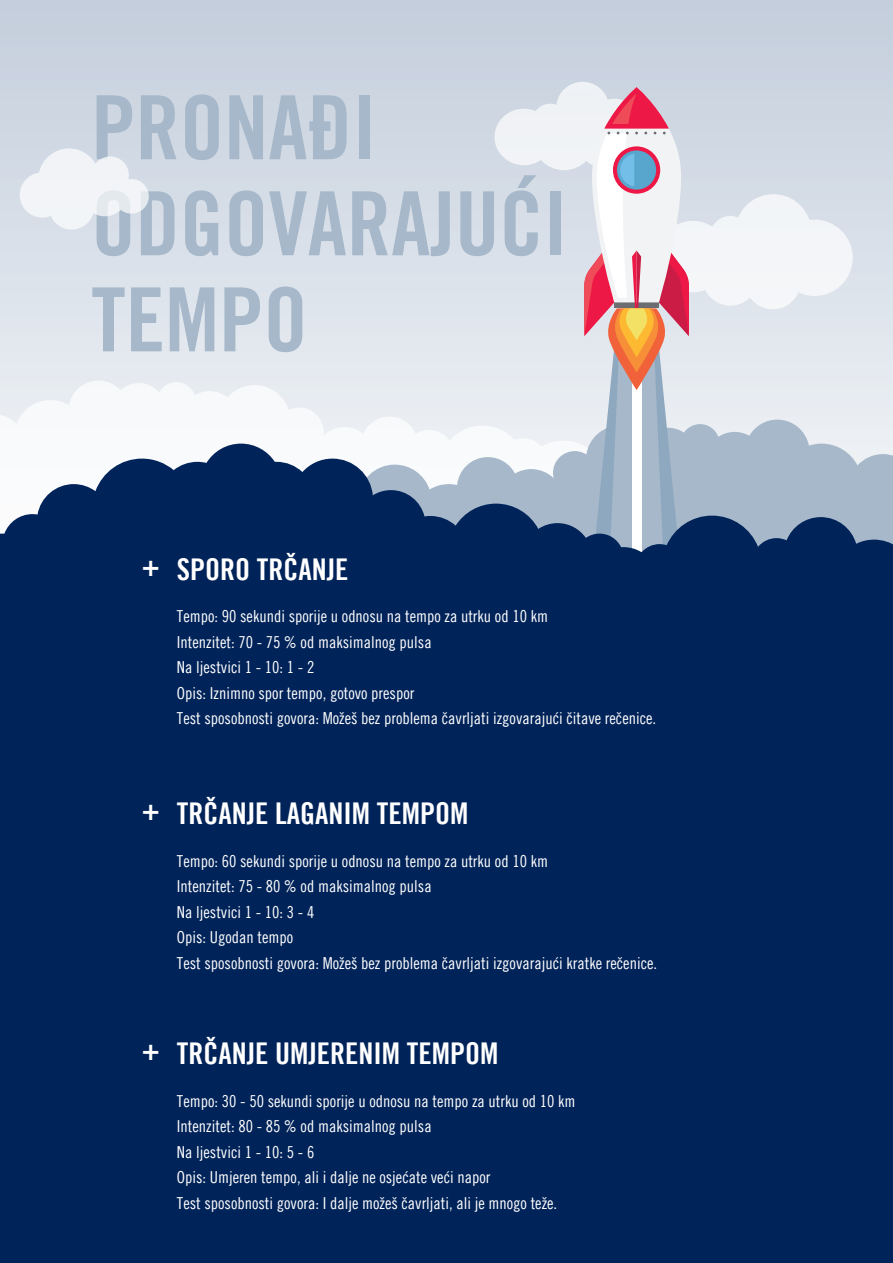
<style>
.page{position:relative;width:893px;height:1263px;background:#fff}
.page>*{position:absolute;margin:0;border:0;box-sizing:border-box;transform-origin:0 0}
.t1{font:88.5px/96px "Trade Gothic PF Bold Cond Twenty";color:#a6b8ca}
.t2{font:30px "Trade Gothic PF Bold Cond Twenty";color:#fff}
.t3{font:16.5px/25.5px "Trade Gothic PF Cond Eighteen";color:#fff}
.s1{font-family:"Trade Gothic LT Std Bd Cn 20"}
</style>
<div class="page">
<svg style="left:0;top:0;width:893px;height:420px;background:#d2dae4"></svg>
<svg style="left:0;top:381px;width:494px;height:63px"></svg>
<svg style="left:358px;top:420px;width:535px;height:24px"></svg>
<svg style="left:494px;top:82px;width:359px;height:362px"></svg>
<svg style="left:0;top:444px;width:893px;height:185px;background:#3c5881"></svg>
<svg style="left:20px;top:148px;width:129px;height:82px"></svg>
<div style="left:0;top:629px;width:893px;height:634px;background:#002359"></div>
<h1 class="t1" style="left:91px;top:79px;width:478px">PRONAĐI<br>ODGOVARAJUĆI<br>TEMPO</h1>
<h2 class="t2" style="left:142px;top:551px;width:208px"><span class="s1">+</span> SPORO TRČANJE</h2>
<p class="t3" style="left:177px;top:603px;width:481px">Tempo: 90 sekundi sporije u odnosu na tempo za utrku od 10 km<br>Intenzitet: 70 - 75 % od maksimalnog pulsa<br>Na ljestvici 1 - 10: 1 - 2<br>Opis: Iznimno spor tempo, gotovo prespor<br>Test sposobnosti govora: Možeš bez problema čavrljati izgovarajući čitave rečenice.</p>
<h2 class="t2" style="left:142px;top:795px;width:328px"><span class="s1">+</span> TRČANJE LAGANIM TEMPOM</h2>
<p class="t3" style="left:177px;top:848px;width:482px">Tempo: 60 sekundi sporije u odnosu na tempo za utrku od 10 km<br>Intenzitet: 75 - 80 % od maksimalnog pulsa<br>Na ljestvici 1 - 10: 3 - 4<br>Opis: Ugodan tempo<br>Test sposobnosti govora: Možeš bez problema čavrljati izgovarajući kratke rečenice.</p>
<h2 class="t2" style="left:142px;top:1035px;width:358px"><span class="s1">+</span> TRČANJE UMJERENIM TEMPOM</h2>
<p class="t3" style="left:177px;top:1088px;width:400px">Tempo: 30 - 50 sekundi sporije u odnosu na tempo za utrku od 10 km Intenzitet: 80 - 85 % od maksimalnog pulsa<br>Na ljestvici 1 - 10: 5 - 6<br>Opis: Umjeren tempo, ali i dalje ne osjećate veći napor<br>Test sposobnosti govora: I dalje možeš čavrljati, ali je mnogo teže.</p>
</div>
